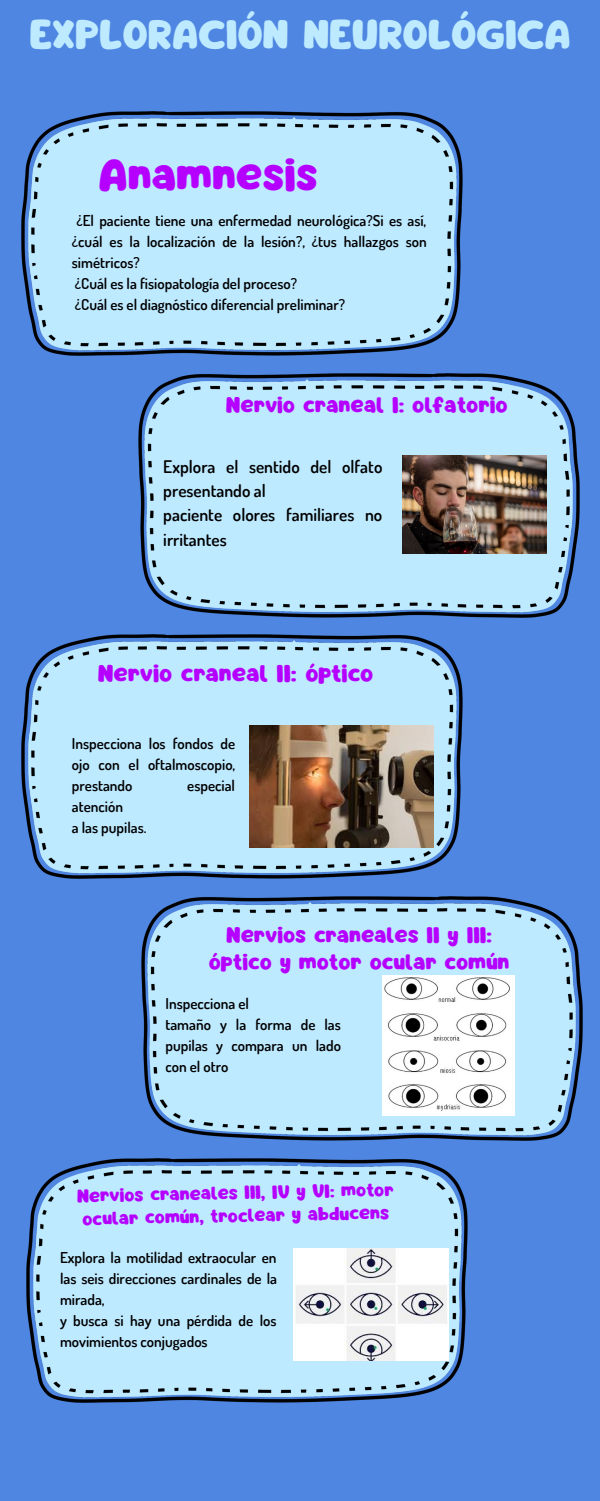
<style>
.page{position:relative;width:600px;height:1501px;background:#fff}
.page>*{position:absolute;margin:0;border:0;box-sizing:border-box;transform-origin:0 0}
.t1{font:40px "Mango";color:#b500ff}
.t2{font:36px "Mango";color:#beeaff}
.t3{font:21.5px "Mango";color:#b500ff}
.t4{font:20px "Mango";color:#b500ff}
.t5{font:19.9px/27.6px "Mango";color:#b500ff;text-align:center}
.t6{font:600 17.3px/24.3px "Dosis";color:#000}
.t7{font:16.6px/23px "Mango";color:#b500ff;text-align:center}
.t8{font:600 15px/21px "Dosis";color:#000;text-align:justify}
</style>
<div class="page">
<div style="left:0;top:0;width:600px;height:1500px;background:#4e86e1"></div>
<img style="left:139px;top:373px;width:441px;height:244px">
<img style="left:142px;top:896px;width:440px;height:244px">
<img style="left:21px;top:635px;width:441px;height:243px">
<img style="left:26px;top:1158px;width:441px;height:243px">
<img style="left:21px;top:112px;width:441px;height:243px">
<img style="left:402px;top:455px;width:144px;height:98px">
<img style="left:249px;top:725px;width:185px;height:122px">
<img style="left:383px;top:975px;width:132px;height:140px">
<img style="left:293px;top:1248px;width:155px;height:111px">
<p class="t2" style="left:29px;top:19px;width:543px">EXPLORACIÓN NEUROLÓGICA</p>
<p class="t1" style="left:99px;top:158px;width:221px">Anamnesis</p>
<p class="t8" style="left:72px;top:209px;width:356px;text-indent:4px">¿El paciente tiene una enfermedad neurológica?Si es así, ¿cuál es la localización de la lesión?, ¿tus hallazgos son simétricos?</p>
<p class="t8" style="left:75px;top:272px;width:224px">¿Cuál es la fisiopatología del proceso?</p>
<p class="t8" style="left:75px;top:293px;width:272px">¿Cuál es el diagnóstico diferencial preliminar?</p>
<p class="t4" style="left:226px;top:396px;width:283px">Nervio craneal I: olfatorio</p>
<p class="t6" style="left:163px;top:454px;width:221px">Explora el sentido del olfato presentando al</p>
<p class="t6" style="left:163px;top:502px;width:221px">paciente olores familiares no irritantes</p>
<p class="t3" style="left:98px;top:664px;width:277px">Nervio craneal II: óptico</p>
<p class="t8" style="left:72px;top:732px;width:165px">Inspecciona los fondos de ojo con el oftalmoscopio, prestando</p>
<p class="t8" style="left:187px;top:774px;width:49px">especial</p>
<p class="t8" style="left:72px;top:795px;width:53px">atención</p>
<p class="t8" style="left:72px;top:816px;width:76px">a las pupilas.</p>
<p class="t5" style="left:209px;top:922px;width:302px">Nervios craneales II y III: óptico y motor ocular común</p>
<p class="t8" style="left:165px;top:992px;width:85px">Inspecciona el</p>
<p class="t8" style="left:165px;top:1013px;width:177px">tamaño y la forma de las pupilas y compara un lado con el otro</p>
<p class="t7" style="left:77px;top:1184px;width:318px;rotate:-1deg">Nervios craneales III, IV y VI: motor ocular común, troclear y abducens</p>
<p class="t8" style="left:60px;top:1246px;width:219px">Explora la motilidad extraocular en las seis direcciones cardinales de la mirada,</p>
<p class="t8" style="left:60px;top:1309px;width:218px">y busca si hay una pérdida de los movimientos conjugados</p>
</div>
